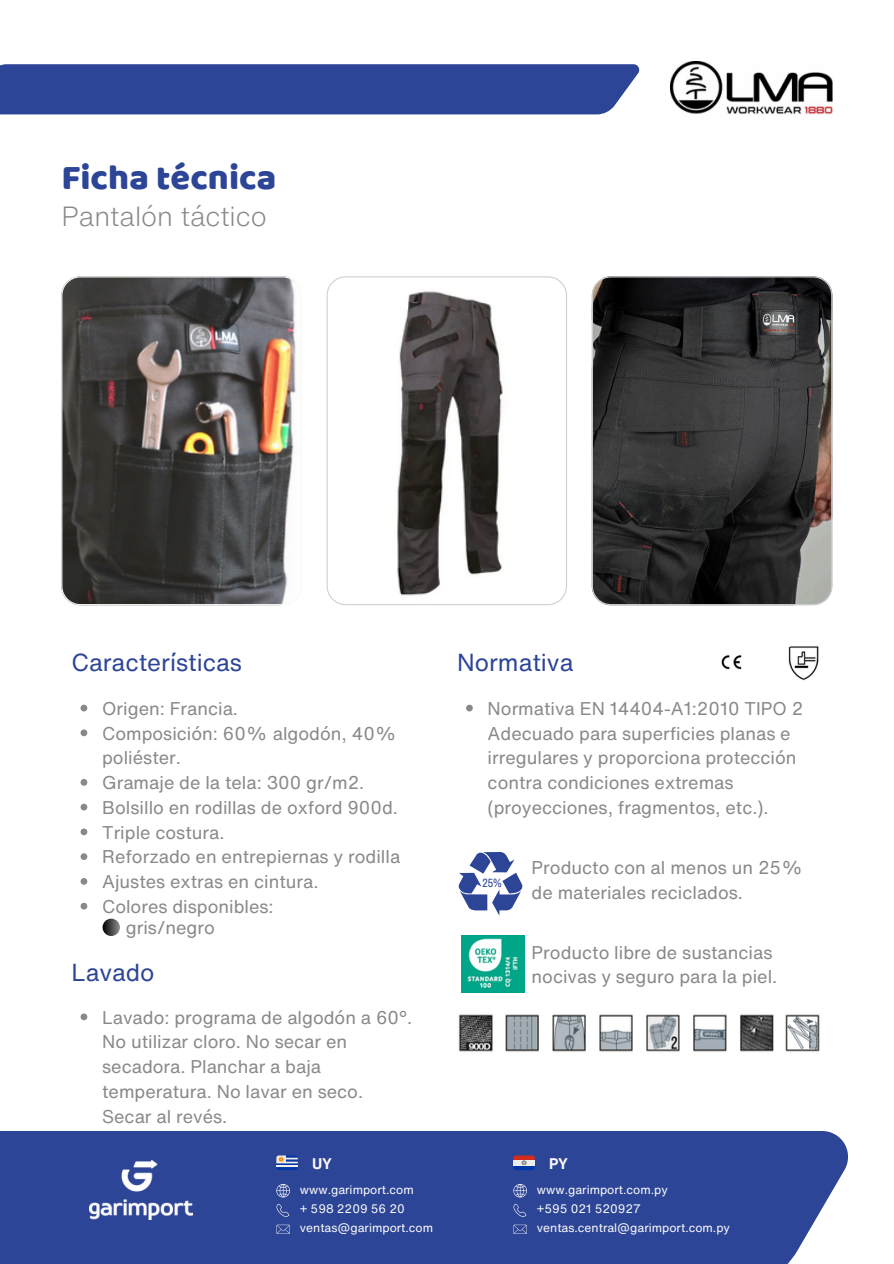
<style>
.page{position:relative;width:894px;height:1264px;background:#fff}
.page>*{position:absolute;margin:0;border:0;box-sizing:border-box;transform-origin:0 0}
.t1{font:36px "Baloo";color:#2d4596}
.t2{font:300 27px "Helvetica Now Text";color:#898989}
.t3{font:24px "Helvetica Now Text";color:#2d4596}
.t4{font:18px/24.8px "Helvetica Now Text";color:#898989}
.t5{font:700 15px "Helvetica Now Text";color:#fafafa}
.t6{font:12px "Helvetica Now Text";color:#fafafa}
.t7{font:11.7px "Archivo Narrow";color:#2d4596}
</style>
<div class="page">
<div style="left:0;top:1130px;width:848px;height:133px;background:#2d4596"></div>
<svg style="left:591px;top:276px;width:241px;height:329px;background:#363636"></svg>
<svg style="left:61px;top:276px;width:235px;height:329px;background:#57524f"></svg>
<svg style="left:326px;top:276px;width:241px;height:329px"></svg>
<svg style="left:276px;top:1184px;width:14px;height:13px"></svg>
<svg style="left:276px;top:1203px;width:13px;height:13px"></svg>
<svg style="left:276px;top:1224px;width:14px;height:9px"></svg>
<svg style="left:276px;top:1155px;width:22px;height:15px"></svg>
<svg style="left:513px;top:1184px;width:13px;height:13px"></svg>
<svg style="left:513px;top:1203px;width:13px;height:13px"></svg>
<svg style="left:513px;top:1224px;width:13px;height:9px"></svg>
<img style="left:89px;top:1160px;width:104px;height:59px">
<svg style="left:513px;top:1155px;width:21px;height:15px"></svg>
<svg style="left:102px;top:918px;width:18px;height:18px"></svg>
<div style="left:0;top:64px;width:639px;height:50px;background:#2d4596"></div>
<img style="left:670px;top:61px;width:162px;height:54px">
<img style="left:721px;top:646px;width:98px;height:35px">
<svg style="left:458px;top:852px;width:65px;height:63px"></svg>
<img style="left:461px;top:935px;width:63px;height:57px">
<img style="left:458px;top:1014px;width:362px;height:38px">
<svg style="left:81px;top:704px;width:6px;height:7px"></svg>
<svg style="left:81px;top:729px;width:6px;height:7px"></svg>
<svg style="left:81px;top:779px;width:6px;height:6px"></svg>
<svg style="left:81px;top:803px;width:6px;height:7px"></svg>
<svg style="left:81px;top:828px;width:6px;height:7px"></svg>
<svg style="left:81px;top:853px;width:6px;height:7px"></svg>
<svg style="left:81px;top:878px;width:6px;height:6px"></svg>
<svg style="left:81px;top:902px;width:6px;height:7px"></svg>
<svg style="left:81px;top:1013px;width:6px;height:7px"></svg>
<svg style="left:466px;top:704px;width:6px;height:7px"></svg>
<h6 class="t1" style="left:61px;top:155px;width:216px">Ficha técnica</h6>
<h4 class="t2" style="left:61px;top:196px;width:207px">Pantalón táctico</h4>
<p class="t3" style="left:72px;top:644px;width:172px">Características</p>
<p class="t4" style="left:102px;top:695px;width:137px">Origen: Francia.</p>
<p class="t4" style="left:102px;top:720px;width:296px">Composición: 60% algodón, 40% poliéster.</p>
<h3 class="t4" style="left:102px;top:770px;width:264px">Gramaje de la tela: 300 gr/m2.</h3>
<h3 class="t4" style="left:102px;top:794px;width:297px">Bolsillo en rodillas de oxford 900d.</h3>
<p class="t4" style="left:102px;top:819px;width:124px">Triple costura.</p>
<p class="t4" style="left:102px;top:844px;width:299px">Reforzado en entrepiernas y rodilla</p>
<p class="t4" style="left:102px;top:869px;width:218px">Ajustes extras en cintura.</p>
<p class="t4" style="left:102px;top:893px;width:173px">Colores disponibles:</p>
<h5 class="t4" style="left:126px;top:915px;width:90px">gris/negro</h5>
<h4 class="t3" style="left:72px;top:953px;width:85px">Lavado</h4>
<p class="t4" style="left:102px;top:1004px;width:311px">Lavado: programa de algodón a 60°.<br>No utilizar cloro. No secar en secadora. Planchar a baja temperatura. No lavar en seco.<br>Secar al revés.</p>
<p class="t5" style="left:312px;top:1151px;width:22px">UY</p>
<p class="t6" style="left:300px;top:1180px;width:115px">www.garimport.com</p>
<p class="t6" style="left:299px;top:1199px;width:107px">+ 598 2209 56 20</p>
<p class="t6" style="left:300px;top:1218px;width:135px">ventas@garimport.com</p>
<p class="t3" style="left:457px;top:644px;width:118px">Normativa</p>
<p class="t4" style="left:487px;top:695px;width:317px">Normativa EN 14404-A1:2010 TIPO 2<br>Adecuado para superficies planas e irregulares y proporciona protección contra condiciones extremas (proyecciones, fragmentos, etc.).</p>
<p class="t7" style="left:482px;top:876px;width:21px">25%</p>
<p class="t4" style="left:531px;top:855px;width:273px">Producto con al menos un 25% de materiales reciclados.</p>
<p class="t4" style="left:531px;top:939px;width:247px">Producto libre de sustancias nocivas y seguro para la piel.</p>
<p class="t5" style="left:549px;top:1151px;width:20px">PY</p>
<h4 class="t6" style="left:536px;top:1180px;width:132px">www.garimport.com.py</h4>
<h3 class="t6" style="left:536px;top:1199px;width:106px">+595 021 520927</h3>
<p class="t6" style="left:536px;top:1218px;width:195px">ventas.central@garimport.com.py</p>
</div>
